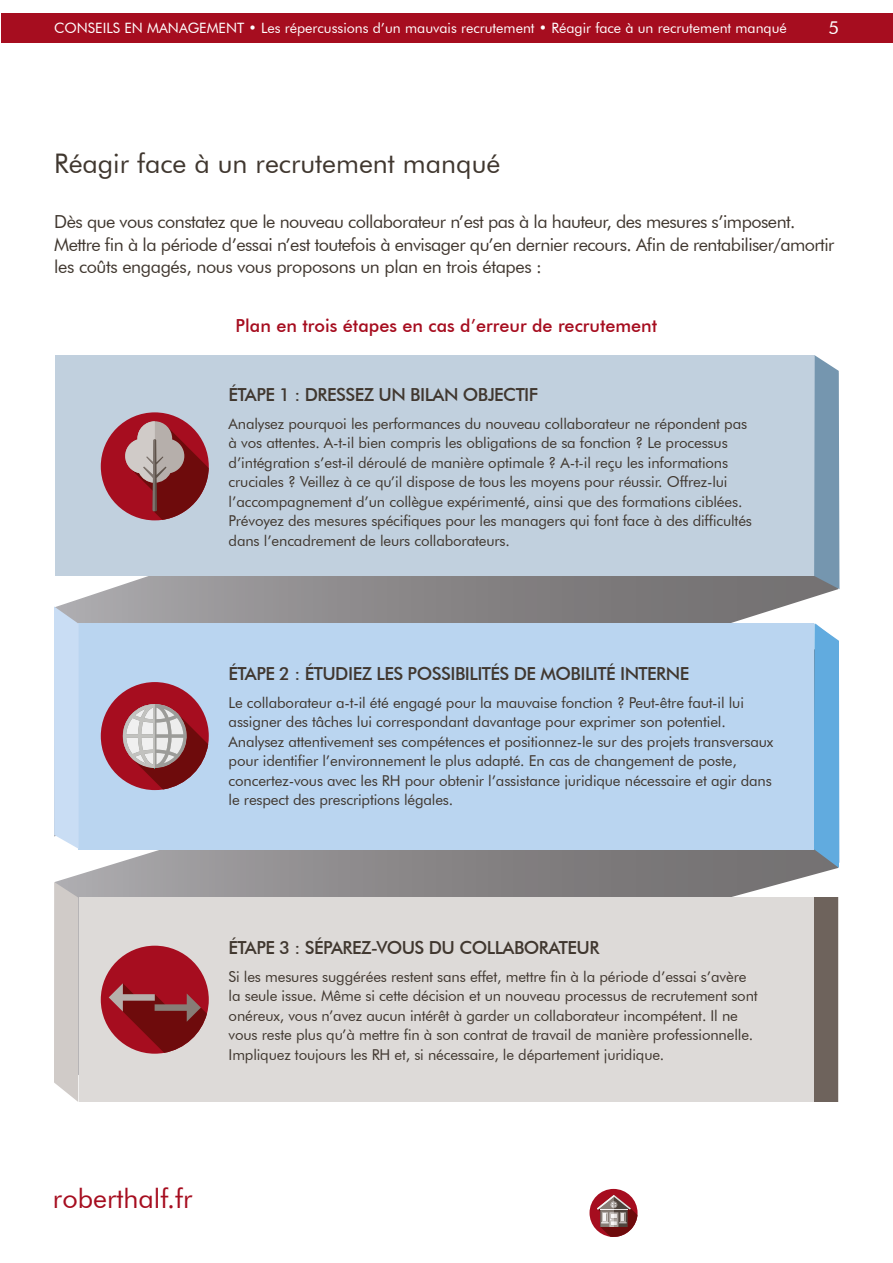
<style>
.page{position:relative;width:893px;height:1263px;background:#fff}
.page>*{position:absolute;margin:0;border:0;box-sizing:border-box;transform-origin:0 0}
.t1{font:27px "Futura BT";color:#40372f}
.t2{font:27px "Futura BT";color:#a60d1f}
.t3{font:18px/22.5px "Futura BT";letter-spacing:-.03em;color:#40372f}
.t4{font:500 18px "Futura BT";letter-spacing:-.03em;color:#40372f}
.t5{font:500 18px "Futura BT";color:#a60d1f}
.t6{font:18px "Futura BT";color:#fff}
.t7{font:15px/19.5px "Futura BT";letter-spacing:-.01em;color:#40372f}
.t8{font:14.25px "Futura BT";color:#fff}
</style>
<div class="page">
<div style="left:1px;top:13px;width:892px;height:30px;background:#a60d1f"></div>
<svg style="left:589px;top:1189px;width:48px;height:48px"></svg>
<svg style="left:55px;top:575px;width:783px;height:48px;background:#959394"></svg>
<svg style="left:55px;top:849px;width:783px;height:232px;background:#949395"></svg>
<svg style="left:813px;top:623px;width:26px;height:245px;background:#67abdb"></svg>
<div style="left:79px;top:897px;width:760px;height:205px;background:#dddad8"></div>
<div style="left:78px;top:623px;width:736px;height:226px;background:#bad5f0"></div>
<div style="left:55px;top:355px;width:760px;height:220px;background:#c1d0de"></div>
<div style="left:814px;top:897px;width:24px;height:205px;background:#6e635c"></div>
<svg style="left:54px;top:606px;width:25px;height:242px;background:#c9dbf1"></svg>
<svg style="left:101px;top:946px;width:108px;height:108px"></svg>
<svg style="left:101px;top:682px;width:108px;height:108px"></svg>
<svg style="left:101px;top:412px;width:108px;height:108px"></svg>
<svg style="left:814px;top:355px;width:25px;height:234px;background:#7b99b0"></svg>
<svg style="left:54px;top:882px;width:24px;height:220px;background:#d1ccc9"></svg>
<p class="t8" style="left:54px;top:19px;width:734px">CONSEILS EN MANAGEMENT • Les répercussions d’un mauvais recrutement • Réagir face à un recrutement manqué</p>
<p class="t6" style="left:829px;top:17px;width:12px">5</p>
<h1 class="t1" style="left:54px;top:147px;width:448px">Réagir face à un recrutement manqué</h1>
<p class="t3" style="left:54px;top:210px;width:782px">Dès que vous constatez que le nouveau collaborateur n’est pas à la hauteur, des mesures s’imposent.<br>Mettre fin à la période d’essai n’est toutefois à envisager qu’en dernier recours. Afin de rentabiliser/amortir les coûts engagés, nous vous proposons un plan en trois étapes :</p>
<p class="t5" style="left:236px;top:314px;width:423px">Plan en trois étapes en cas d’erreur de recrutement</p>
<p class="t4" style="left:229px;top:383px;width:311px">ÉTAPE 1 : DRESSEZ UN BILAN OBJECTIF</p>
<p class="t7" style="left:229px;top:413px;width:525px">Analysez pourquoi les performances du nouveau collaborateur ne répondent pas à vos attentes. A-t-il bien compris les obligations de sa fonction ? Le processus d’intégration s’est-il déroulé de manière optimale ? A-t-il reçu les informations cruciales ? Veillez à ce qu’il dispose de tous les moyens pour réussir. Offrez-lui l’accompagnement d’un collègue expérimenté, ainsi que des formations ciblées.<br>Prévoyez des mesures spécifiques pour les managers qui font face à des difficultés dans l’encadrement de leurs collaborateurs.</p>
<p class="t4" style="left:229px;top:663px;width:462px">ÉTAPE 2 : ÉTUDIEZ LES POSSIBILITÉS DE MOBILITÉ INTERNE</p>
<p class="t7" style="left:229px;top:693px;width:546px">Le collaborateur a-t-il été engagé pour la mauvaise fonction ? Peut-être faut-il lui assigner des tâches lui correspondant davantage pour exprimer son potentiel.<br>Analysez attentivement ses compétences et positionnez-le sur des projets transversaux pour identifier l’environnement le plus adapté. En cas de changement de poste, concertez-vous avec les RH pour obtenir l’assistance juridique nécessaire et agir dans le respect des prescriptions légales.</p>
<p class="t4" style="left:229px;top:936px;width:372px">ÉTAPE 3 : SÉPAREZ-VOUS DU COLLABORATEUR</p>
<p class="t7" style="left:229px;top:966px;width:531px">Si les mesures suggérées restent sans effet, mettre fin à la période d’essai s’avère la seule issue. Même si cette décision et un nouveau processus de recrutement sont onéreux, vous n’avez aucun intérêt à garder un collaborateur incompétent. Il ne vous reste plus qu’à mettre fin à son contrat de travail de manière professionnelle.<br>Impliquez toujours les RH et, si nécessaire, le département juridique.</p>
<h1 class="t2" style="left:53px;top:1182px;width:141px">roberthalf.fr</h1>
</div>
